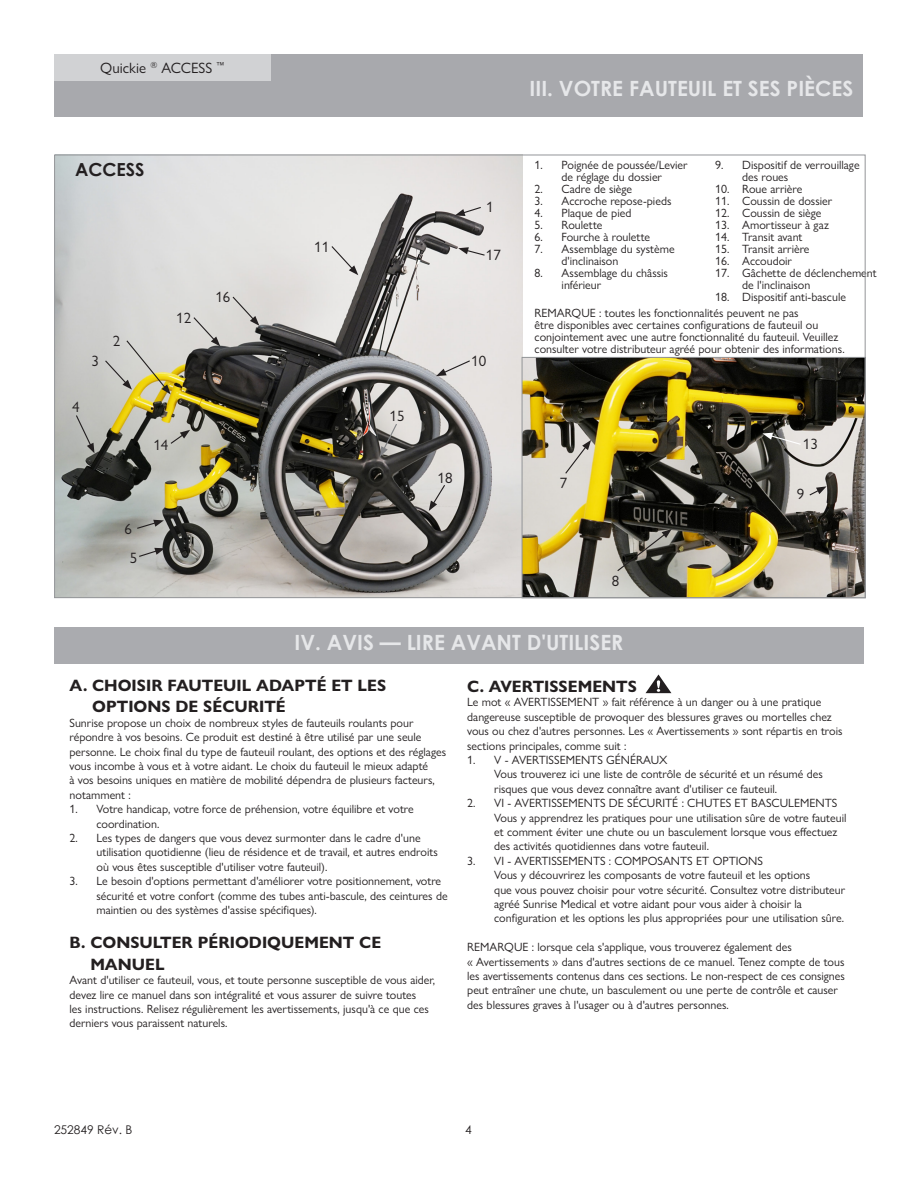
<style>
.page{position:relative;width:918px;height:1188px;background:#fff}
.page>*{position:absolute;margin:0;border:0;box-sizing:border-box;transform-origin:0 0}
.t1{font:700 21px "Century Gothic";color:#e6e7e9}
.t2{font:700 18px "Century Gothic";color:#231f20}
.t3{font:700 16.5px/21.6px "Gill Sans Nova";color:#231f20}
.t4{font:15px "Gill Sans Nova";color:#231f20}
.t5{font:12px/14.4px "Gill Sans Nova";color:#231f20}
.t6{font:12px "Century Gothic";color:#231f20}
</style>
<div class="page">
<div style="left:54px;top:54px;width:808px;height:63px;background:#a8a9ad"></div>
<div style="left:54px;top:54px;width:217px;height:26px;background:#d1d2d4"></div>
<svg style="left:646px;top:675px;width:25px;height:18px"></svg>
<div style="left:54px;top:628px;width:810px;height:36px;background:#aaabaf"></div>
<img style="left:55px;top:154px;width:467px;height:442px">
<svg style="left:455px;top:206px;width:27px;height:10px"></svg>
<svg style="left:75px;top:414px;width:19px;height:39px"></svg>
<svg style="left:138px;top:548px;width:27px;height:10px"></svg>
<svg style="left:136px;top:520px;width:28px;height:10px"></svg>
<svg style="left:436px;top:359px;width:35px;height:17px"></svg>
<svg style="left:192px;top:316px;width:28px;height:30px"></svg>
<svg style="left:330px;top:245px;width:28px;height:30px"></svg>
<svg style="left:104px;top:339px;width:67px;height:55px"></svg>
<svg style="left:169px;top:430px;width:21px;height:15px"></svg>
<img style="left:524px;top:359px;width:340px;height:237px">
<svg style="left:564px;top:440px;width:27px;height:35px"></svg>
<svg style="left:808px;top:486px;width:19px;height:11px"></svg>
<svg style="left:762px;top:433px;width:40px;height:13px"></svg>
<svg style="left:380px;top:423px;width:18px;height:34px"></svg>
<svg style="left:616px;top:529px;width:56px;height:43px"></svg>
<svg style="left:231px;top:295px;width:28px;height:31px"></svg>
<svg style="left:458px;top:247px;width:28px;height:10px"></svg>
<svg style="left:429px;top:484px;width:17px;height:27px"></svg>
<p class="t4" style="left:100px;top:58px;width:126px">Quickie <sup>®</sup> ACCESS <sup>™</sup></p>
<p class="t2" style="left:75px;top:156px;width:71px">ACCESS</p>
<p class="t4" style="left:92px;top:352px;width:9px">3</p>
<p class="t4" style="left:72px;top:398px;width:9px">4</p>
<p class="t4" style="left:113px;top:332px;width:9px">2</p>
<p class="t4" style="left:176px;top:308px;width:16px">12</p>
<p class="t4" style="left:215px;top:288px;width:16px">16</p>
<p class="t4" style="left:153px;top:436px;width:16px">14</p>
<p class="t4" style="left:125px;top:520px;width:9px">6</p>
<p class="t4" style="left:130px;top:548px;width:9px">5</p>
<p class="t4" style="left:314px;top:237px;width:16px">11</p>
<p class="t4" style="left:390px;top:407px;width:16px">15</p>
<p class="t4" style="left:486px;top:198px;width:9px">1</p>
<p class="t4" style="left:486px;top:246px;width:16px">17</p>
<p class="t4" style="left:471px;top:352px;width:16px">10</p>
<p class="t4" style="left:438px;top:469px;width:16px">18</p>
<p class="t1" style="left:530px;top:72px;width:325px">III. VOTRE FAUTEUIL ET SES PIÈCES</p>
<p class="t5" style="left:535px;top:159px;width:154px;line-height:12px;text-align:center">1. Poignée de poussée/Levier de réglage du dossier</p>
<p class="t5" style="left:535px;top:182px;width:99px">2. Cadre de siège</p>
<p class="t5" style="left:535px;top:194px;width:138px">3. Accroche repose-pieds</p>
<p class="t5" style="left:535px;top:206px;width:98px">4. Plaque de pied</p>
<p class="t5" style="left:535px;top:218px;width:69px">5. Roulette</p>
<p class="t5" style="left:535px;top:230px;width:117px">6. Fourche à roulette</p>
<p class="t5" style="left:562px;top:243px;width:115px;line-height:12px;text-indent:-27px">7. Assemblage du système d'inclinaison</p>
<p class="t5" style="left:562px;top:267px;width:108px;line-height:12px;text-indent:-27px">8. Assemblage du châssis inférieur</p>
<p class="t5" style="left:742px;top:159px;width:119px;line-height:12px;text-indent:-27px">9. Dispositif de verrouillage des roues</p>
<p class="t5" style="left:715px;top:182px;width:89px">10. Roue arrière</p>
<p class="t5" style="left:715px;top:194px;width:119px">11. Coussin de dossier</p>
<p class="t5" style="left:715px;top:206px;width:108px">12. Coussin de siège</p>
<p class="t5" style="left:715px;top:218px;width:115px">13. Amortisseur à gaz</p>
<p class="t5" style="left:715px;top:230px;width:89px">14. Transit avant</p>
<p class="t5" style="left:715px;top:242px;width:96px">15. Transit arrière</p>
<p class="t5" style="left:715px;top:254px;width:78px">16. Accoudoir</p>
<p class="t5" style="left:742px;top:267px;width:136px;line-height:12px;text-indent:-27px">17. Gâchette de déclenchement de l'inclinaison</p>
<p class="t5" style="left:715px;top:290px;width:132px">18. Dispositif anti-bascule</p>
<p class="t5" style="left:535px;top:307px;width:312px;line-height:12px">REMARQUE : toutes les fonctionnalités peuvent ne pas<br>être disponibles avec certaines configurations de fauteuil ou conjointement avec une autre fonctionnalité du fauteuil. Veuillez consulter votre distributeur agréé pour obtenir des informations.</p>
<p class="t4" style="left:560px;top:474px;width:9px">7</p>
<p class="t4" style="left:803px;top:435px;width:16px">13</p>
<p class="t4" style="left:797px;top:485px;width:9px">9</p>
<p class="t4" style="left:612px;top:572px;width:9px">8</p>
<p class="t1" style="left:295px;top:626px;width:330px">IV. AVIS — LIRE AVANT D'UTILISER</p>
<p class="t3" style="left:92px;top:674px;width:296px;text-indent:-23px">A. CHOISIR FAUTEUIL ADAPTÉ ET LES<br>OPTIONS DE SÉCURITÉ</p>
<p class="t5" style="left:70px;top:715px;width:378px">Sunrise propose un choix de nombreux styles de fauteuils roulants pour répondre à vos besoins. Ce produit est destiné à être utilisé par une seule personne. Le choix final du type de fauteuil roulant, des options et des réglages vous incombe à vous et à votre aidant. Le choix du fauteuil le mieux adapté<br>à vos besoins uniques en matière de mobilité dépendra de plusieurs facteurs, notamment :</p>
<p class="t5" style="left:97px;top:802px;width:319px;text-indent:-27px">1. Votre handicap, votre force de préhension, votre équilibre et votre coordination.</p>
<p class="t5" style="left:97px;top:831px;width:343px;text-indent:-27px">2. Les types de dangers que vous devez surmonter dans le cadre d'une utilisation quotidienne (lieu de résidence et de travail, et autres endroits où vous êtes susceptible d'utiliser votre fauteuil).</p>
<p class="t5" style="left:97px;top:874px;width:353px;text-indent:-27px">3. Le besoin d'options permettant d'améliorer votre positionnement, votre sécurité et votre confort (comme des tubes anti-bascule, des ceintures de maintien ou des systèmes d'assise spécifiques).</p>
<p class="t3" style="left:90px;top:932px;width:292px;text-indent:-21px">B. CONSULTER PÉRIODIQUEMENT CE<br>MANUEL</p>
<p class="t5" style="left:70px;top:973px;width:367px">Avant d'utiliser ce fauteuil, vous, et toute personne susceptible de vous aider, devez lire ce manuel dans son intégralité et vous assurer de suivre toutes<br>les instructions. Relisez régulièrement les avertissements, jusqu'à ce que ces derniers vous paraissent naturels.</p>
<p class="t3" style="left:467px;top:675px;width:171px">C. AVERTISSEMENTS</p>
<p class="t5" style="left:467px;top:695px;width:377px">Le mot « AVERTISSEMENT » fait référence à un danger ou à une pratique dangereuse susceptible de provoquer des blessures graves ou mortelles chez vous ou chez d'autres personnes. Les « Avertissements » sont répartis en trois sections principales, comme suit :</p>
<p class="t5" style="left:494px;top:753px;width:330px;text-indent:-27px">1. V ‑ AVERTISSEMENTS GÉNÉRAUX<br>Vous trouverez ici une liste de contrôle de sécurité et un résumé des risques que vous devez connaître avant d'utiliser ce fauteuil.</p>
<p class="t5" style="left:494px;top:796px;width:354px;text-indent:-27px">2. VI ‑ AVERTISSEMENTS DE SÉCURITÉ : CHUTES ET BASCULEMENTS Vous y apprendrez les pratiques pour une utilisation sûre de votre fauteuil et comment éviter une chute ou un basculement lorsque vous effectuez des activités quotidiennes dans votre fauteuil.</p>
<p class="t5" style="left:494px;top:853px;width:353px;text-indent:-27px">3. VI ‑ AVERTISSEMENTS : COMPOSANTS ET OPTIONS<br>Vous y découvrirez les composants de votre fauteuil et les options<br>que vous pouvez choisir pour votre sécurité. Consultez votre distributeur agréé Sunrise Medical et votre aidant pour vous aider à choisir la configuration et les options les plus appropriées pour une utilisation sûre.</p>
<p class="t5" style="left:467px;top:940px;width:379px">REMARQUE : lorsque cela s'applique, vous trouverez également des<br>« Avertissements » dans d'autres sections de ce manuel. Tenez compte de tous les avertissements contenus dans ces sections. Le non-respect de ces consignes peut entraîner une chute, un basculement ou une perte de contrôle et causer des blessures graves à l'usager ou à d'autres personnes.</p>
<p class="t6" style="left:54px;top:1121px;width:80px">252849 Rév. B</p>
<p class="t6" style="left:465px;top:1121px;width:8px">4</p>
</div>
